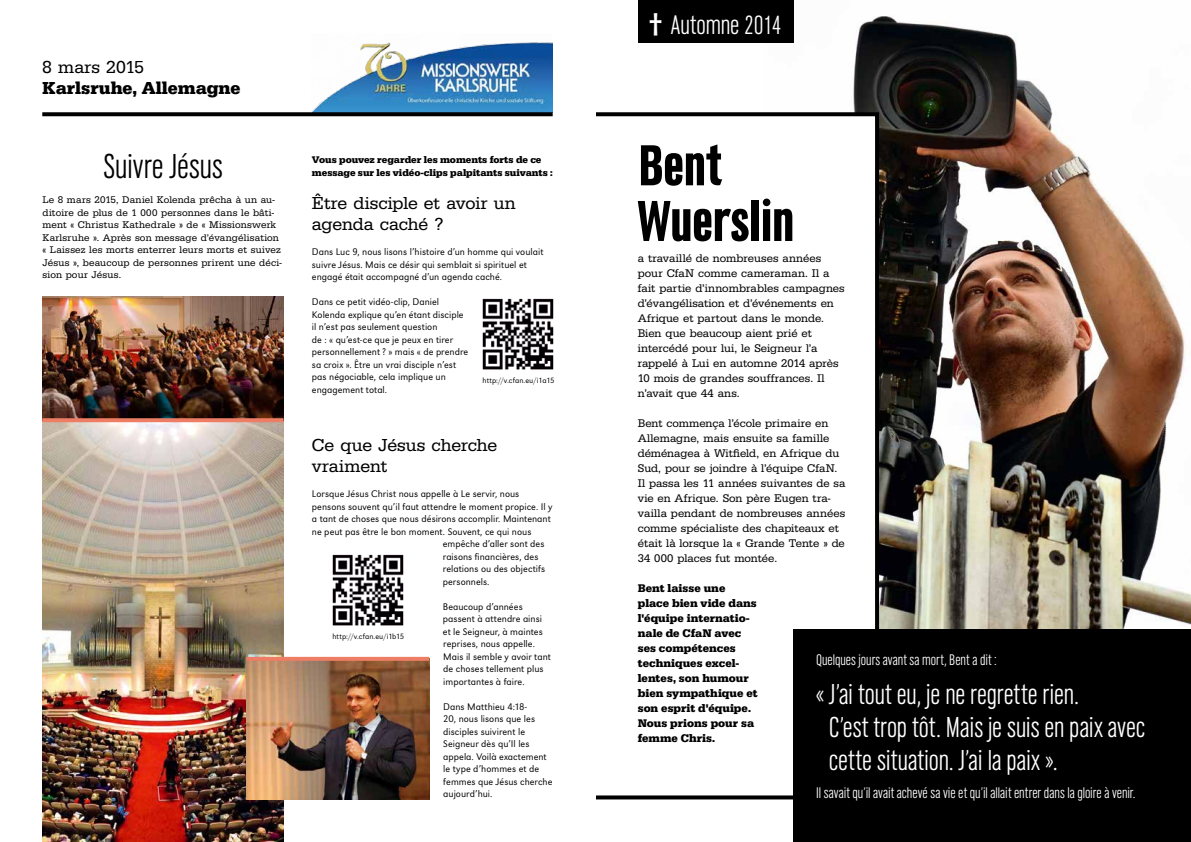
<style>
.page{position:relative;width:1191px;height:842px;background:#fff}
.page>*{position:absolute;margin:0;border:0;box-sizing:border-box;transform-origin:0 0}
.t1{font:60px/55.7px "URW Grotesk TOT Bol Con";letter-spacing:-.02em;color:#000}
.t2{font:36px "URW Grotesk TOT Lig Con";color:#000}
.t3{font:30px/33px "URW Grotesk TOT Lig Con";color:#fff}
.t4{font:28px "URW Grotesk TOT Lig Con";letter-spacing:-.005em;color:#fff}
.t5{font:18px/21px "URW Egyptienne TOT";letter-spacing:-.005em;color:#000}
.t6{font:700 18px "URW Egyptienne TOT";color:#000}
.t7{font:16px "URW Grotesk TOT Lig Con";color:#fff}
.t8{font:11.5px/15px "URW Egyptienne TOT";color:#000}
.t9{font:700 11.5px/15px "URW Egyptienne TOT";color:#000}
.t10{font:300 10px/12.5px "URW Grotesk TOT";letter-spacing:.005em;color:#000}
.t11{font:10px/12.5px "URW Egyptienne TOT";letter-spacing:.02em;color:#000}
.t12{font:700 10px/12.5px "URW Egyptienne TOT";letter-spacing:-.005em;color:#000}
.t13{font:300 8px "URW Grotesk TOT";letter-spacing:.01em;color:#000}
.s1{font-family:"URW Grotesk TOT Bol Con";font-size:31.2px}
</style>
<div class="page">
<img style="left:793px;top:0;width:398px;height:630px">
<div style="left:589px;top:114px;width:288px;height:683px;background:#fff"></div>
<div style="left:587px;top:112px;width:292px;height:687px;border:4px solid #000"></div>
<div style="left:793px;top:630px;width:398px;height:212px;background:#000"></div>
<div style="left:561px;top:97px;width:34px;height:725px;background:#fff"></div>
<div style="left:638px;top:0;width:155px;height:43px;background:#000"></div>
<img style="left:42px;top:394px;width:241px;height:448px">
<img style="left:312px;top:42px;width:241px;height:71px">
<svg style="left:42px;top:112px;width:510px;height:4px;background:#0a0d0f"></svg>
<img style="left:43px;top:297px;width:240px;height:121px">
<svg style="left:42px;top:418px;width:241px;height:4px"></svg>
<img style="left:247px;top:661px;width:182px;height:138px">
<hr style="left:247px;top:657px;width:182px;height:4px;background:#ed7d65">
<img style="left:482px;top:298px;width:72px;height:72px">
<img style="left:332px;top:554px;width:72px;height:72px">
<h3 class="t5" style="left:42px;top:57px;width:103px">8 mars 2015</h3>
<h3 class="t6" style="left:42px;top:78px;width:200px">Karlsruhe, Allemagne</h3>
<h2 class="t2" style="left:103px;top:148px;width:121px">Suivre Jésus</h2>
<p class="t11" style="left:43px;top:194px;width:241px">Le 8 mars 2015, Daniel Kolenda prêcha à un au&shy;ditoire de plus de 1 000 personnes dans le bâti&shy;ment « Christus Kathedrale » de « Missionswerk Karlsruhe ». Après son message d’évangélisation « Laissez les morts enterrer leurs morts et suivez Jésus », beaucoup de personnes prirent une déci&shy;sion pour Jésus.</p>
<p class="t12" style="left:312px;top:154px;width:242px">Vous pouvez regarder les moments forts de ce message sur les vidéo-clips palpitants suivants :</p>
<h3 class="t5" style="left:312px;top:193px;width:205px">Être disciple et avoir un agenda caché ?</h3>
<p class="t10" style="left:312px;top:246px;width:233px">Dans Luc 9, nous lisons l’histoire d’un homme qui voulait suivre Jésus. Mais ce désir qui semblait si spirituel et engagé était accompagné d’un agenda caché.</p>
<p class="t10" style="left:312px;top:296px;width:158px">Dans ce petit vidéo-clip, Daniel Kolenda explique qu’en étant disciple il n’est pas seulement question<br>de : « qu’est-ce que je peux en tirer personnellement ? » mais « de prendre sa croix ». Être un vrai disciple n’est pas négociable, cela implique un engagement total.</p>
<p class="t13" style="left:482px;top:376px;width:73px">http://v.cfan.eu/i1a15</p>
<h3 class="t5" style="left:312px;top:435px;width:187px">Ce que Jésus cherche vraiment</h3>
<p class="t10" style="left:312px;top:488px;width:209px">Lorsque Jésus Christ nous appelle à Le servir, nous</p>
<p class="t10" style="left:312px;top:500px;width:242px">pensons souvent qu’il faut attendre le moment propice. Il y</p>
<p class="t10" style="left:312px;top:513px;width:240px">a tant de choses que nous désirons accomplir. Maintenant</p>
<p class="t10" style="left:312px;top:525px;width:221px">ne peut pas être le bon moment. Souvent, ce qui nous</p>
<p class="t10" style="left:443px;top:538px;width:103px">empêche d’aller sont des</p>
<p class="t10" style="left:443px;top:550px;width:97px">raisons financières, des</p>
<p class="t10" style="left:443px;top:563px;width:104px">relations ou des objectifs</p>
<p class="t10" style="left:443px;top:575px;width:48px">personnels.</p>
<p class="t10" style="left:443px;top:600px;width:110px">Beaucoup d’années passent à attendre ainsi et le Seigneur, à maintes reprises, nous appelle.<br>Mais il semble y avoir tant de choses tellement plus importantes à faire.</p>
<p class="t10" style="left:443px;top:700px;width:111px">Dans Matthieu 4:18-<br>20, nous lisons que les disciples suivirent le<br>Seigneur dès qu’Il les appela. Voilà exactement le type d’hommes et de femmes que Jésus cherche aujourd’hui.</p>
<p class="t13" style="left:332px;top:631px;width:73px">http://v.cfan.eu/i1b15</p>
<h3 class="t4" style="left:650px;top:10px;width:133px"><span class="s1">†</span> Automne 2014</h3>
<h1 class="t1" style="left:638px;top:139px;width:158px">Bent<br>Wuerslin</h1>
<p class="t8" style="left:638px;top:251px;width:208px">a travaillé de nombreuses années pour CfaN comme cameraman. Il a fait partie d’innombrables campagnes d’évangélisation et d’événements en<br>Afrique et partout dans le monde.<br>Bien que beaucoup aient prié et intercédé pour lui, le Seigneur l’a rappelé à Lui en automne 2014 après<br>10 mois de grandes souffrances. Il n’avait que 44 ans.</p>
<p class="t8" style="left:638px;top:416px;width:209px">Bent commença l’école primaire en Allemagne, mais ensuite sa famille déménagea à Witfield, en Afrique du Sud, pour se joindre à l’équipe CfaN.<br>Il passa les 11 années suivantes de sa vie en Afrique. Son père Eugen tra&shy;vailla pendant de nombreuses années comme spécialiste des chapiteaux et était là lorsque la « Grande Tente » de 34 000 places fut montée.</p>
<p class="t9" style="left:638px;top:581px;width:121px">Bent laisse une place bien vide dans l'équipe internatio&shy;nale de CfaN avec ses compétences techniques excel&shy;lentes, son humour bien sympathique et son esprit d'équipe.<br>Nous prions pour sa femme Chris.</p>
<h3 class="t7" style="left:816px;top:652px;width:182px">Quelques jours avant sa mort, Bent a dit :</h3>
<h3 class="t3" style="left:829px;top:678px;width:318px;text-indent:-13px">« J’ai tout eu, je ne regrette rien.<br>C’est trop tôt. Mais je suis en paix avec cette situation. J’ai la paix ».</h3>
<h3 class="t7" style="left:816px;top:785px;width:321px">Il savait qu’il avait achevé sa vie et qu’il allait entrer dans la gloire à venir.</h3>
</div>
